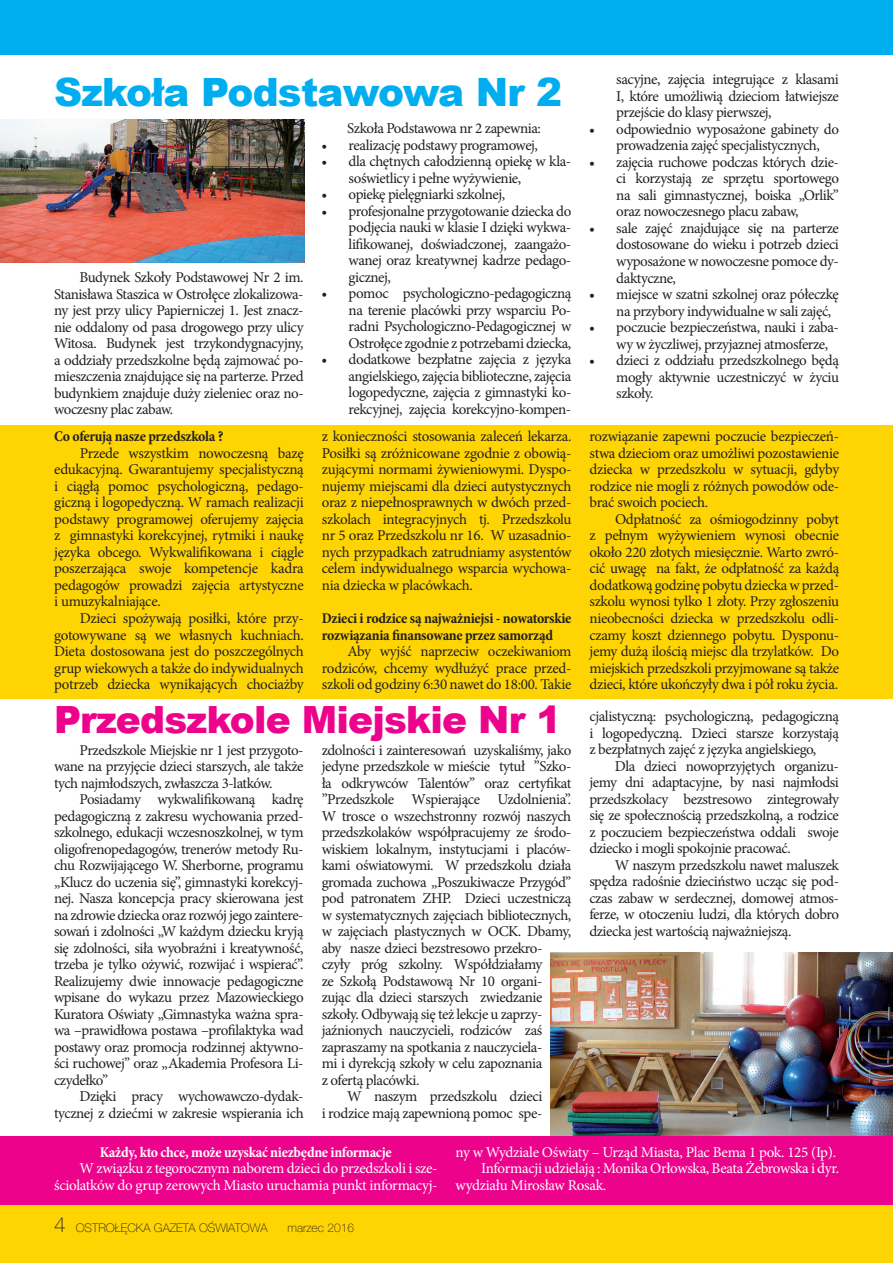
<style>
.page{position:relative;width:893px;height:1263px;background:#fff}
.page>*{position:absolute;margin:0;border:0;box-sizing:border-box;transform-origin:0 0}
.t1{font:900 39px "Arial";letter-spacing:-.02em;color:#00aeef}
.t2{font:900 37.5px "Arial";letter-spacing:-.02em;color:#ed028c}
.t3{font:15px/16.5px "Minion Pro";letter-spacing:-.03em;color:#231f20;text-align:justify}
.t4{font:15px/16.5px "Minion Pro";letter-spacing:-.02em;color:#fff;text-align:right}
.t5{font:700 condensed 15px/16.5px "Minion Pro";letter-spacing:-.02em;color:#231f20}
.t6{font:700 condensed 15px "Minion Pro";letter-spacing:-.02em;color:#fff}
.t7{font:100 12px "Helvetica Neue LT Pro";color:#231f20}
.s1{font-size:21px}
</style>
<div class="page">
<div style="left:0;top:1136px;width:893px;height:69px;background:#ed028c"></div>
<div style="left:0;top:426px;width:893px;height:273px;background:#fed503"></div>
<div style="left:0;top:1205px;width:893px;height:58px;background:#fed503"></div>
<div style="left:0;top:0;width:893px;height:54px;background:#00aeef"></div>
<img style="left:0;top:119px;width:304px;height:144px">
<img style="left:551px;top:952px;width:342px;height:184px">
<h1 class="t1" style="left:54px;top:63px;width:510px">Szkoła Podstawowa Nr 2</h1>
<p class="t3" style="left:54px;top:269px;width:251px;text-indent:26px">Budynek Szkoły Podstawowej Nr 2 im.<br>Stanisława Staszica w Ostrołęce zlokalizowa&shy;ny jest przy ulicy Papierniczej 1. Jest znacz&shy;nie oddalony od pasa drogowego przy ulicy Witosa. Budynek jest trzykondygnacyjny, a oddziały przedszkolne będą zajmować po&shy;mieszczenia znajdujące się na parterze. Przed budynkiem znajduje duży zieleniec oraz no&shy;woczesny plac zabaw.</p>
<p class="t5" style="left:54px;top:428px;width:171px">Co oferują nasze przedszkola ?</p>
<p class="t3" style="left:54px;top:445px;width:251px;text-indent:26px">Przede wszystkim nowoczesną bazę edukacyjną. Gwarantujemy specjalistyczną i ciągłą pomoc psychologiczną, pedago&shy;giczną i logopedyczną. W ramach realizacji podstawy programowej oferujemy zajęcia z gimnastyki korekcyjnej, rytmiki i naukę języka obcego. Wykwalifikowana i ciągle poszerzająca swoje kompetencje kadra pedagogów prowadzi zajęcia artystyczne i umuzykalniające.</p>
<p class="t3" style="left:54px;top:610px;width:251px;text-indent:26px">Dzieci spożywają posiłki, które przy&shy;gotowywane są we własnych kuchniach.<br>Dieta dostosowana jest do poszczególnych grup wiekowych a także do indywidualnych potrzeb dziecka wynikających chociażby</p>
<p class="t3" style="left:347px;top:120px;width:195px">Szkoła Podstawowa nr 2 zapewnia:</p>
<p class="t3" style="left:322px;top:137px;width:218px">• realizację podstawy programowej,</p>
<p class="t3" style="left:349px;top:153px;width:224px;text-indent:-27px">• dla chętnych całodzienną opiekę w kla&shy;soświetlicy i pełne wyżywienie,</p>
<p class="t3" style="left:322px;top:186px;width:185px">• opiekę pielęgniarki szkolnej,</p>
<p class="t3" style="left:349px;top:203px;width:224px;text-indent:-27px">• profesjonalne przygotowanie dziecka do podjęcia nauki w klasie I dzięki wykwa&shy;lifikowanej, doświadczonej, zaangażo&shy;wanej oraz kreatywnej kadrze pedago&shy;gicznej,</p>
<p class="t3" style="left:349px;top:285px;width:224px;text-indent:-27px">• pomoc psychologiczno-pedagogiczną na terenie placówki przy wsparciu Po&shy;radni Psychologiczno-Pedagogicznej w Ostrołęce zgodnie z potrzebami dziecka,</p>
<p class="t3" style="left:349px;top:351px;width:224px;text-indent:-27px">• dodatkowe bezpłatne zajęcia z języka angielskiego, zajęcia biblioteczne, zajęcia logopedyczne, zajęcia z gimnastyki ko&shy;rekcyjnej, zajęcia korekcyjno-kompen-</p>
<p class="t3" style="left:322px;top:428px;width:251px">z konieczności stosowania zaleceń lekarza.<br>Posiłki są zróżnicowane zgodnie z obowią&shy;zującymi normami żywieniowymi. Dyspo&shy;nujemy miejscami dla dzieci autystycznych oraz z niepełnosprawnych w dwóch przed&shy;szkolach integracyjnych tj. Przedszkolu nr 5 oraz Przedszkolu nr 16. W uzasadnio&shy;nych przypadkach zatrudniamy asystentów celem indywidualnego wsparcia wychowa&shy;nia dziecka w placówkach.</p>
<p class="t5" style="left:322px;top:610px;width:251px">Dzieci i rodzice są najważniejsi - nowatorskie rozwiązania finansowane przez samorząd</p>
<p class="t3" style="left:322px;top:643px;width:251px;text-indent:26px">Aby wyjść naprzeciw oczekiwaniom rodziców, chcemy wydłużyć prace przed&shy;szkoli od godziny 6:30 nawet do 18:00. Takie</p>
<h2 class="t2" style="left:54px;top:692px;width:509px">Przedszkole Miejskie Nr 1</h2>
<p class="t3" style="left:54px;top:742px;width:251px;text-indent:26px">Przedszkole Miejskie nr 1 jest przygoto&shy;wane na przyjęcie dzieci starszych, ale także tych najmłodszych, zwłaszcza 3-latków.</p>
<p class="t3" style="left:54px;top:791px;width:251px;text-indent:26px">Posiadamy wykwalifikowaną kadrę pedagogiczną z zakresu wychowania przed&shy;szkolnego, edukacji wczesnoszkolnej, w tym oligofrenopedagogów, trenerów metody Ru&shy;chu Rozwijającego W. Sherborne, programu „Klucz do uczenia się”, gimnastyki korekcyj&shy;nej. Nasza koncepcja pracy skierowana jest na zdrowie dziecka oraz rozwój jego zaintere&shy;sowań i zdolności „W każdym dziecku kryją się zdolności, siła wyobraźni i kreatywność, trzeba je tylko ożywić, rozwijać i wspierać”.<br>Realizujemy dwie innowacje pedagogiczne wpisane do wykazu przez Mazowieckiego Kuratora Oświaty „Gimnastyka ważna spra&shy;wa –prawidłowa postawa –profilaktyka wad postawy oraz promocja rodzinnej aktywno&shy;ści ruchowej” oraz „Akademia Profesora Li&shy;czydełko”</p>
<p class="t3" style="left:54px;top:1088px;width:251px;text-align:right">Dzięki pracy wychowawczo-dydak&shy;tycznej z dziećmi w zakresie wspierania ich</p>
<p class="t3" style="left:322px;top:742px;width:251px">zdolności i zainteresowań uzyskaliśmy, jako</p>
<p class="t3" style="left:322px;top:758px;width:251px">jedyne przedszkole w mieście tytuł ”Szko-</p>
<p class="t3" style="left:322px;top:775px;width:251px">ła odkrywców Talentów” oraz certyfikat</p>
<p class="t3" style="left:322px;top:791px;width:251px">”Przedszkole Wspierające Uzdolnienia”.</p>
<p class="t3" style="left:322px;top:808px;width:251px">W trosce o wszechstronny rozwój naszych</p>
<p class="t3" style="left:322px;top:824px;width:251px">przedszkolaków współpracujemy ze środo-</p>
<p class="t3" style="left:322px;top:841px;width:251px">wiskiem lokalnym, instytucjami i placów-</p>
<p class="t3" style="left:322px;top:857px;width:251px">kami oświatowymi. W przedszkolu działa</p>
<p class="t3" style="left:322px;top:874px;width:251px">gromada zuchowa „Poszukiwacze Przygód”</p>
<p class="t3" style="left:322px;top:890px;width:251px">pod patronatem ZHP. Dzieci uczestniczą</p>
<p class="t3" style="left:322px;top:907px;width:251px">w systematycznych zajęciach bibliotecznych,</p>
<p class="t3" style="left:322px;top:923px;width:251px">w zajęciach plastycznych w OCK. Dbamy,</p>
<p class="t3" style="left:322px;top:940px;width:222px">aby nasze dzieci bezstresowo przekro-</p>
<p class="t3" style="left:322px;top:956px;width:222px">czyły próg szkolny. Współdziałamy</p>
<p class="t3" style="left:322px;top:973px;width:222px">ze Szkołą Podstawową Nr 10 organi-</p>
<p class="t3" style="left:322px;top:989px;width:222px">zując dla dzieci starszych zwiedzanie</p>
<p class="t3" style="left:322px;top:1006px;width:222px">szkoły. Odbywają się też lekcje u zaprzy-</p>
<p class="t3" style="left:322px;top:1022px;width:222px">jaźnionych nauczycieli, rodziców zaś</p>
<p class="t3" style="left:322px;top:1039px;width:222px">zapraszamy na spotkania z nauczyciela-</p>
<p class="t3" style="left:322px;top:1055px;width:222px">mi i dyrekcją szkoły w celu zapoznania</p>
<p class="t3" style="left:322px;top:1072px;width:99px">z ofertą placówki.</p>
<p class="t3" style="left:347px;top:1088px;width:197px">W naszym przedszkolu dzieci</p>
<p class="t3" style="left:322px;top:1105px;width:222px">i rodzice mają zapewnioną pomoc spe-</p>
<p class="t3" style="left:616px;top:71px;width:224px">sacyjne, zajęcia integrujące z klasami I, które umożliwią dzieciom łatwiejsze przejście do klasy pierwszej,</p>
<p class="t3" style="left:589px;top:121px;width:251px;text-align:center">• odpowiednio wyposażone gabinety do prowadzenia zajęć specjalistycznych,</p>
<p class="t3" style="left:616px;top:154px;width:224px;text-indent:-27px">• zajęcia ruchowe podczas których dzie&shy;ci korzystają ze sprzętu sportowego na sali gimnastycznej, boiska „Orlik” oraz nowoczesnego placu zabaw,</p>
<p class="t3" style="left:616px;top:220px;width:224px;text-indent:-27px">• sale zajęć znajdujące się na parterze dostosowane do wieku i potrzeb dzieci wyposażone w nowoczesne pomoce dy&shy;daktyczne,</p>
<p class="t3" style="left:616px;top:286px;width:224px;text-indent:-27px">• miejsce w szatni szkolnej oraz półeczkę na przybory indywidualne w sali zajęć,</p>
<p class="t3" style="left:616px;top:319px;width:224px;text-indent:-27px">• poczucie bezpieczeństwa, nauki i zaba&shy;wy w życzliwej, przyjaznej atmosferze,</p>
<p class="t3" style="left:616px;top:352px;width:224px;text-indent:-27px">• dzieci z oddziału przedszkolnego będą mogły aktywnie uczestniczyć w życiu szkoły.</p>
<p class="t3" style="left:590px;top:428px;width:251px">rozwiązanie zapewni poczucie bezpieczeń&shy;stwa dzieciom oraz umożliwi pozostawienie dziecka w przedszkolu w sytuacji, gdyby rodzice nie mogli z różnych powodów ode&shy;brać swoich pociech.</p>
<p class="t3" style="left:590px;top:511px;width:251px;text-indent:26px">Odpłatność za ośmiogodzinny pobyt z pełnym wyżywieniem wynosi obecnie około 220 złotych miesięcznie. Warto zwró&shy;cić uwagę na fakt, że odpłatność za każdą dodatkową godzinę pobytu dziecka w przed&shy;szkolu wynosi tylko 1 złoty. Przy zgłoszeniu nieobecności dziecka w przedszkolu odli&shy;czamy koszt dziennego pobytu. Dysponu&shy;jemy dużą ilością miejsc dla trzylatków. Do miejskich przedszkoli przyjmowane są także dzieci, które ukończyły dwa i pół roku życia.</p>
<p class="t3" style="left:589px;top:708px;width:251px">cjalistyczną: psychologiczną, pedagogiczną i logopedyczną. Dzieci starsze korzystają z bezpłatnych zajęć z języka angielskiego,</p>
<p class="t3" style="left:589px;top:758px;width:251px;text-indent:26px">Dla dzieci nowoprzyjętych organizu&shy;jemy dni adaptacyjne, by nasi najmłodsi przedszkolacy bezstresowo zintegrowały się ze społecznością przedszkolną, a rodzice z poczuciem bezpieczeństwa oddali swoje dziecko i mogli spokojnie pracować.</p>
<p class="t3" style="left:589px;top:857px;width:251px;text-indent:26px">W naszym przedszkolu nawet maluszek spędza radośnie dzieciństwo ucząc się pod&shy;czas zabaw w serdecznej, domowej atmos&shy;ferze, w otoczeniu ludzi, dla których dobro dziecka jest wartością najważniejszą.</p>
<p class="t6" style="left:100px;top:1141px;width:293px">Każdy, kto chce, może uzyskać niezbędne informacje</p>
<p class="t4" style="left:54px;top:1160px;width:385px">W związku z tegorocznym naborem dzieci do przedszkoli i sze&shy;ściolatków do grup zerowych Miasto uruchamia punkt informacyj-</p>
<p class="t7" style="left:54px;top:1221px;width:215px"><span class="s1">4</span> OSTROŁĘCKA GAZETA OŚWIATOWA</p>
<p class="t7" style="left:288px;top:1221px;width:68px">marzec 2016</p>
<p class="t4" style="left:456px;top:1144px;width:382px">ny w Wydziale Oświaty – Urząd Miasta, Plac Bema 1 pok. 125 (Ip).</p>
<p class="t4" style="left:481px;top:1160px;width:360px">Informacji udzielają : Monika Orłowska, Beata Żebrowska i dyr.</p>
<p class="t4" style="left:456px;top:1177px;width:152px">wydziału Mirosław Rosak.</p>
</div>
